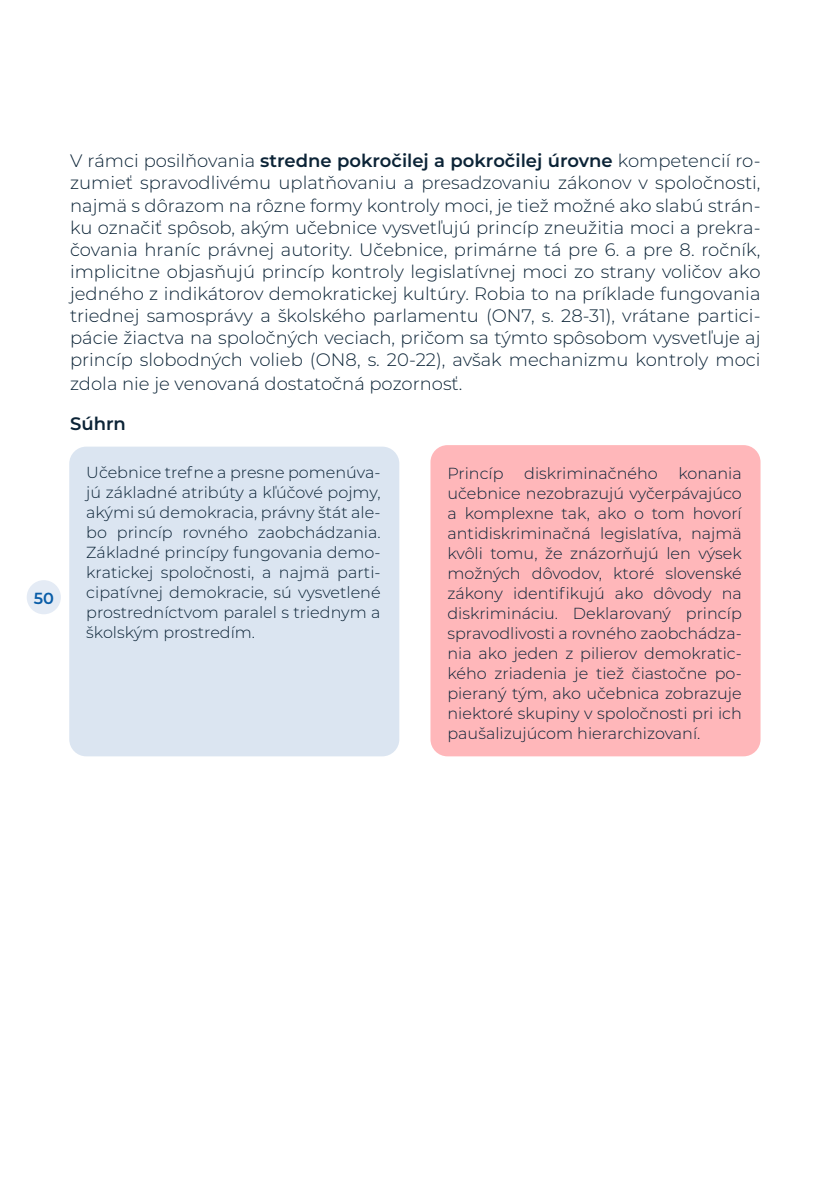
<style>
.page{position:relative;width:840px;height:1191px;background:#fff}
.page>*{position:absolute;margin:0;border:0;box-sizing:border-box;transform-origin:0 0}
.t1{font:300 18px/22px "Montserrat";color:#0b2336;text-align:justify}
.t2{font:600 18px "Montserrat";color:#0b2336}
.t3{font:300 16px/20px "Montserrat";color:#0b2336;text-align:justify}
.t4{font:600 16px "Montserrat";color:#095da8}
.s1{font-weight:600}
</style>
<div class="page">
<div style="left:27px;top:580px;width:34px;height:34px;background:#e4ebf5;border-radius:50%"></div>
<div style="left:69px;top:446px;width:330px;height:310px;background:#dbe5f1;border-radius:17px"></div>
<div style="left:430px;top:445px;width:330px;height:311px;background:#ffb7ba;border-radius:17px"></div>
<p class="t4" style="left:34px;top:586px;width:22px">50</p>
<p class="t1" style="left:70px;top:149px;width:691px">V rámci posilňovania <span class="s1">stredne pokročilej a pokročilej úrovne</span> kompetencií ro&shy;zumieť spravodlivému uplatňovaniu a presadzovaniu zákonov v spoločnosti, najmä s dôrazom na rôzne formy kontroly moci, je tiež možné ako slabú strán&shy;ku označiť spôsob, akým učebnice vysvetľujú princíp zneužitia moci a prekra&shy;čovania hraníc právnej autority. Učebnice, primárne tá pre 6. a pre 8. ročník, implicitne objasňujú princíp kontroly legislatívnej moci zo strany voličov ako jedného z indikátorov demokratickej kultúry. Robia to na príklade fungovania triednej samosprávy a školského parlamentu (ON7, s. 28-31), vrátane partici&shy;pácie žiactva na spoločných veciach, pričom sa týmto spôsobom vysvetľuje aj princíp slobodných volieb (ON8, s. 20-22), avšak mechanizmu kontroly moci</p>
<p class="t1" style="left:70px;top:372px;width:394px">zdola nie je venovaná dostatočná pozornosť.</p>
<p class="t2" style="left:70px;top:411px;width:57px">Súhrn</p>
<p class="t3" style="left:86px;top:462px;width:296px">Učebnice trefne a presne pomenúva&shy;jú základné atribúty a kľúčové pojmy, akými sú demokracia, právny štát ale&shy;bo princíp rovného zaobchádzania.<br>Základné princípy fungovania demo&shy;kratickej spoločnosti, a najmä parti&shy;cipatívnej demokracie, sú vysvetlené prostredníctvom paralel s triednym a školským prostredím.</p>
<p class="t3" style="left:447px;top:462px;width:57px">Princíp</p>
<p class="t3" style="left:524px;top:462px;width:135px">diskriminačného</p>
<p class="t3" style="left:447px;top:462px;width:296px;text-indent:231px">konania učebnice nezobrazujú vyčerpávajúco a komplexne tak, ako o tom hovorí antidiskriminačná legislatíva, najmä kvôli tomu, že znázorňujú len výsek možných dôvodov, ktoré slovenské zákony identifikujú ako dôvody na diskrimináciu. Deklarovaný princíp spravodlivosti a rovného zaobchádza&shy;nia ako jeden z pilierov demokratic&shy;kého zriadenia je tiež čiastočne po&shy;pieraný tým, ako učebnica zobrazuje niektoré skupiny v spoločnosti pri ich paušalizujúcom hierarchizovaní.</p>
</div>
